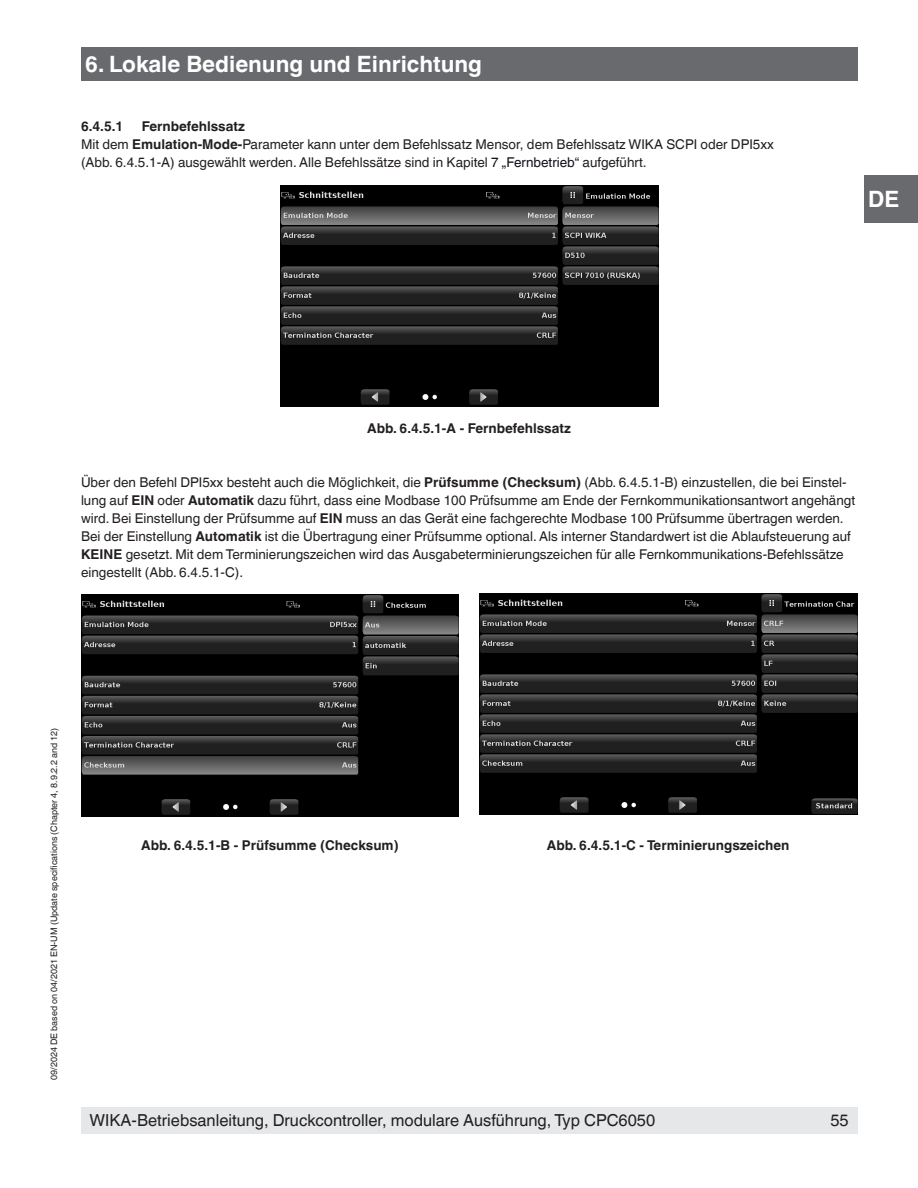
<style>
.page{position:relative;width:918px;height:1188px;background:#fff}
.page>*{position:absolute;margin:0;border:0;box-sizing:border-box;transform-origin:0 0}
.t1{font:700 22.5px "Helvetica World";color:#fff}
.t2{font:16.5px "Helvetica World";color:#231f20}
.t3{font:13.5px/18px "Helvetica World";color:#231f20}
.t4{font:700 13.5px "Helvetica World";color:#231f20}
.t5{font:9px "Helvetica World";color:#231f20}
.s1{font-weight:700}
.s2{color:#101218}
</style>
<div class="page">
<div style="left:81px;top:47px;width:776px;height:34px;background:#696a6e"></div>
<div style="left:864px;top:176px;width:54px;height:47px;background:#696a6e"></div>
<div style="left:81px;top:1107px;width:776px;height:27px;background:#e6e7e9"></div>
<img style="left:280px;top:185px;width:378px;height:222px">
<img style="left:81px;top:595px;width:378px;height:221px">
<img style="left:479px;top:594px;width:378px;height:221px">
<h1 class="t1" style="left:85px;top:51px;width:398px">6. Lokale Bedienung und Einrichtung</h1>
<p class="t3" style="left:81px;top:118px;width:694px;text-indent:61px"><span class="s1">Fernbefehlssatz<br></span>Mit dem <span class="s1">Emulation-Mode-</span>Parameter kann unter dem Befehlssatz Mensor, dem Befehlssatz WIKA SCPI oder DPI5xx (Abb. 6.4.5.1-A) ausgewählt werden. Alle Befehlssätze sind in Kapitel <span class="s2">7 „Fernbetrieb“</span> aufgeführt.</p>
<p class="t4" style="left:81px;top:119px;width:44px">6.4.5.1</p>
<h1 class="t1" style="left:868px;top:186px;width:33px">DE</h1>
<p class="t4" style="left:367px;top:420px;width:205px">Abb. 6.4.5.1-A - Fernbefehlssatz</p>
<p class="t3" style="left:81px;top:473px;width:776px">Über den Befehl DPI5xx besteht auch die Möglichkeit, die <span class="s1">Prüfsumme (Checksum)</span> (Abb. 6.4.5.1-B) einzustellen, die bei Einstel&shy;lung auf <span class="s1">EIN</span> oder <span class="s1">Automatik</span> dazu führt, dass eine Modbase 100 Prüfsumme am Ende der Fernkommunikationsantwort angehängt wird. Bei Einstellung der Prüfsumme auf <span class="s1">EIN</span> muss an das Gerät eine fachgerechte Modbase 100 Prüfsumme übertragen werden.<br>Bei der Einstellung <span class="s1">Automatik</span> ist die Übertragung einer Prüfsumme optional. Als interner Standardwert ist die Ablaufsteuerung auf <span class="s1">KEINE</span> gesetzt. Mit dem Terminierungszeichen wird das Ausgabeterminierungszeichen für alle Fernkommunikations-Befehlssätze eingestellt (Abb. 6.4.5.1-C).</p>
<p class="t5" style="left:49px;top:1080px;width:354px;rotate:-90deg">09/2024 DE based on 04/2021 EN-UM (Update specifications (Chapter 4, 8.9.2.2 and 12)</p>
<p class="t4" style="left:141px;top:838px;width:259px">Abb. 6.4.5.1-B - Prüfsumme (Checksum)</p>
<p class="t4" style="left:547px;top:838px;width:244px">Abb. 6.4.5.1-C - Terminierungszeichen</p>
<p class="t2" style="left:90px;top:1111px;width:567px">WIKA-Betriebsanleitung, Druckcontroller, modulare Ausführung, Typ CPC6050</p>
<p class="t2" style="left:830px;top:1111px;width:20px">55</p>
</div>
